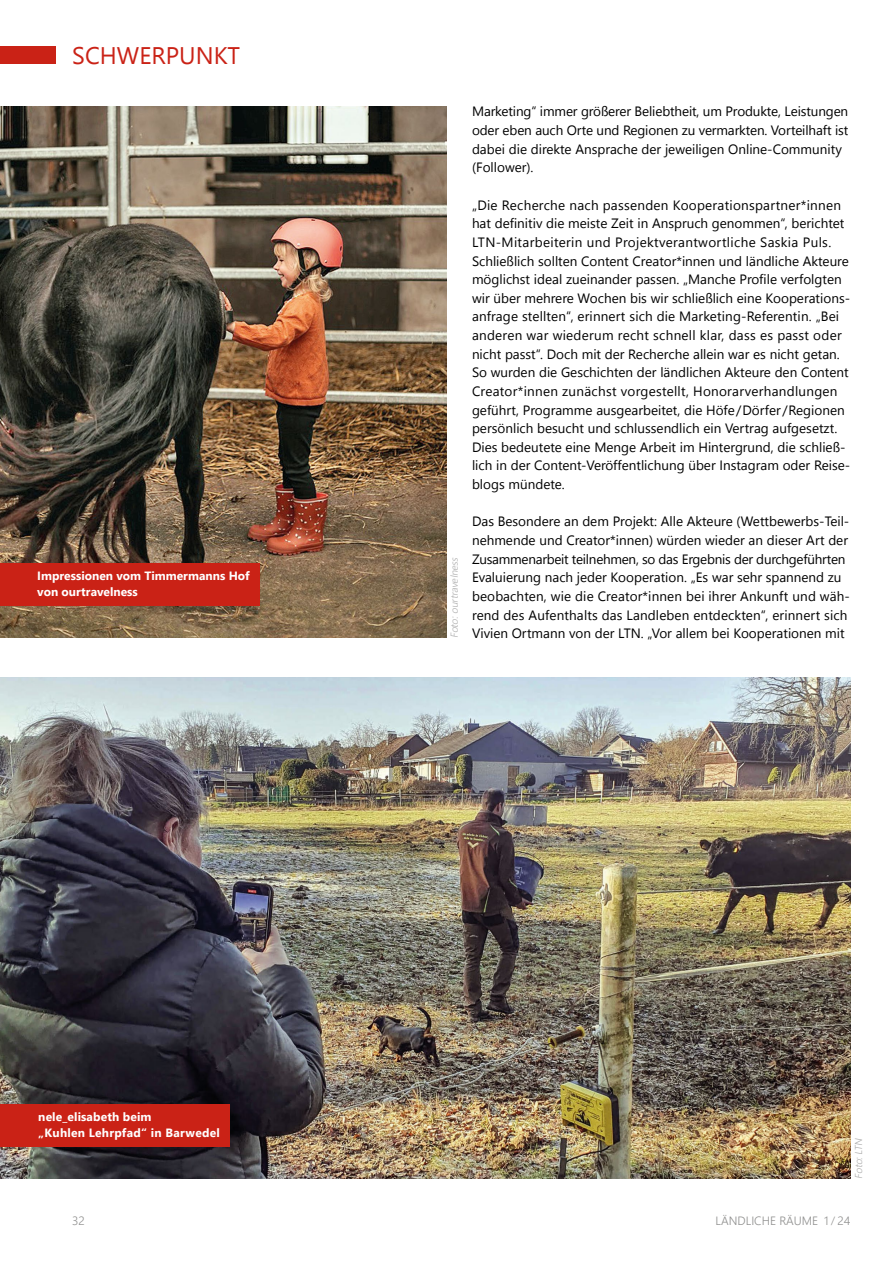
<style>
.page{position:relative;width:893px;height:1263px;background:#fff}
.page>*{position:absolute;margin:0;border:0;box-sizing:border-box;transform-origin:0 0}
.t1{font:24px "Leelawadee UI";color:#ca2216}
.t2{font:13.5px/18.6px "Leelawadee UI";color:#000}
.t3{font:700 12px/15.3px "Leelawadee UI";color:#fff}
.t4{font:700 12px/15.3px "Leelawadee UI";letter-spacing:.02em;color:#fff}
.t5{font:300 12px "Leelawadee UI";color:#8e8e8d}
.t6{font:italic 300 10.05px "Leelawadee UI";color:#aeaeae}
.s1{font-size:10.5px}
</style>
<div class="page">
<div style="left:0;top:47px;width:55px;height:17px;background:#ca2216"></div>
<img style="left:0;top:677px;width:850px;height:502px">
<img style="left:0;top:106px;width:446px;height:532px">
<div style="left:0;top:563px;width:259px;height:42px;background:#ca2216"></div>
<div style="left:0;top:1104px;width:229px;height:42px;background:#ca2216"></div>
<h1 class="t1" style="left:72px;top:39px;width:169px">SCHWERPUNKT</h1>
<p class="t3" style="left:37px;top:568px;width:214px">Impressionen vom Timmermanns Hof von ourtravelness</p>
<p class="t4" style="left:38px;top:1109px;width:183px">nele_elisabeth beim<br>„Kuhlen Lehrpfad“ in Barwedel</p>
<p class="t6" style="left:447px;top:638px;width:84px;rotate:-90deg">Foto:ourtravelness</p>
<p class="t2" style="left:472px;top:102px;width:378px">Marketing“ immer größerer Beliebtheit, um Produkte, Leistungen oder eben auch Orte und Regionen zu vermarkten. Vorteilhaft ist dabei die direkte Ansprache der jeweiligen Online-Community (Follower).</p>
<p class="t2" style="left:472px;top:195px;width:380px">„Die Recherche nach passenden Kooperationspartner*innen hat definitiv die meiste Zeit in Anspruch genommen“, berichtet LTN-Mitarbeiterin und Projektverantwortliche Saskia Puls.<br>Schließlich sollten Content Creator*innen und ländliche Akteure möglichst ideal zueinander passen. „Manche Profile verfolgten wir über mehrere Wochen bis wir schließlich eine Kooperations&shy;anfrage stellten“, erinnert sich die Marketing-Referentin. „Bei anderen war wiederum recht schnell klar, dass es passt oder nicht passt“. Doch mit der Recherche allein war es nicht getan.<br>So wurden die Geschichten der ländlichen Akteure den Content Creator*innen zunächst vorgestellt, Honorarverhandlungen geführt, Programme ausgearbeitet, die Höfe/Dörfer/Regionen persönlich besucht und schlussendlich ein Vertrag aufgesetzt.<br>Dies bedeutete eine Menge Arbeit im Hintergrund, die schließ&shy;lich in der Content-Veröffentlichung über Instagram oder Reise&shy;blogs mündete.</p>
<p class="t2" style="left:472px;top:512px;width:379px">Das Besondere an dem Projekt: Alle Akteure (Wettbewerbs-Teil&shy;nehmende und Creator*innen) würden wieder an dieser Art der Zusammenarbeit teilnehmen, so das Ergebnis der durchgeführten Evaluierung nach jeder Kooperation. „Es war sehr spannend zu beobachten, wie die Creator*innen bei ihrer Ankunft und wäh&shy;rend des Aufenthalts das Landleben entdeckten“, erinnert sich Vivien Ortmann von der LTN. „Vor allem bei Kooperationen mit</p>
<p class="t6" style="left:851px;top:1179px;width:44px;rotate:-90deg">Foto:LTN</p>
<p class="t5" style="left:72px;top:1212px;width:14px">32</p>
<p class="t5" style="left:715px;top:1212px;width:136px">LÄNDLICHE RÄUME 1 <span class="s1">/</span> 24</p>
</div>
